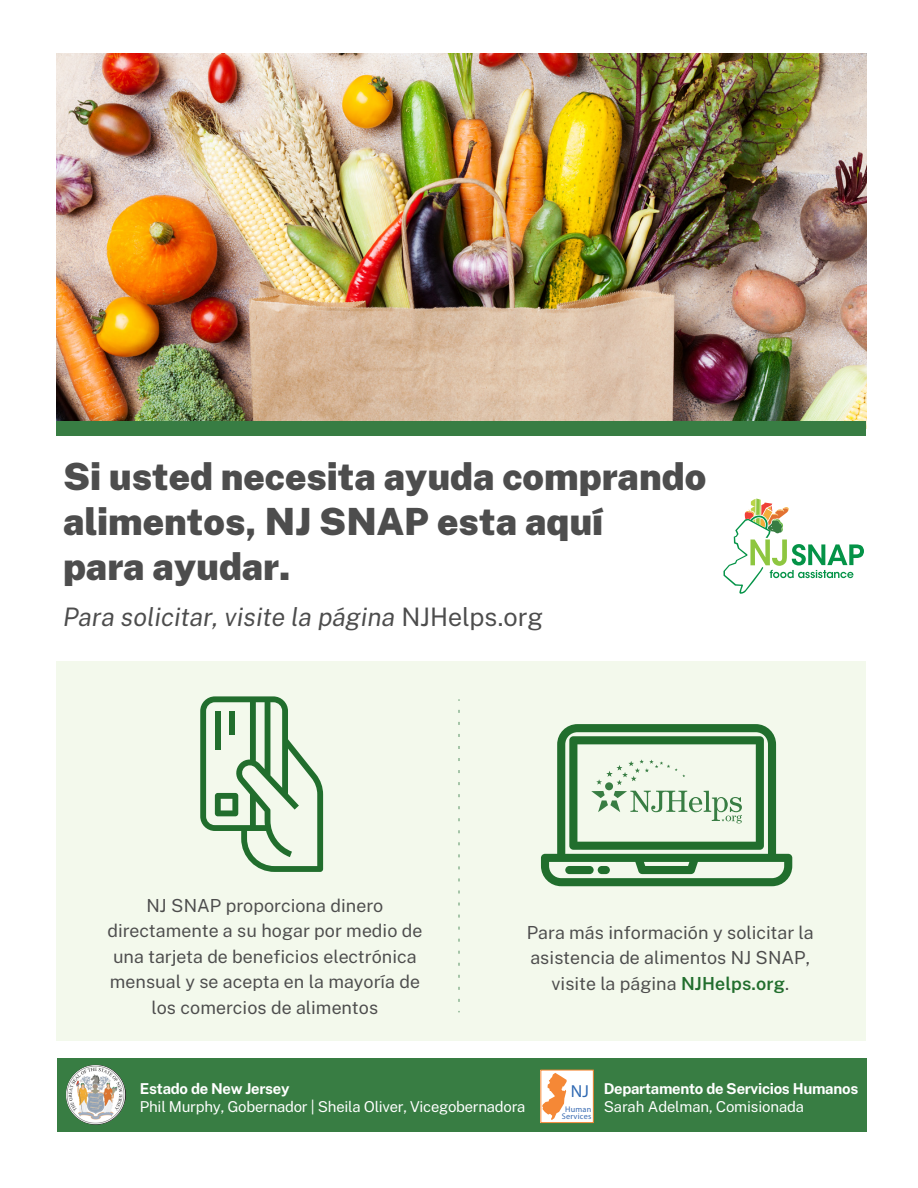
<style>
.page{position:relative;width:918px;height:1188px;background:#fff}
.page>*{position:absolute;margin:0;border:0;box-sizing:border-box;transform-origin:0 0}
.t1{font:900 37.5px/45px "Public Sans";color:#4d4d4d}
.t2{font:italic 25.5px "Public Sans";color:#4d4d4d}
.t3{font:18px/25.5px "Public Sans";color:#4d4d4d;text-align:center}
.t4{font:17.4px "Myriad Pro";color:#306ab3}
.t5{font:700 15px/18px "Public Sans";letter-spacing:-.02em;color:#fff}
.t6{font:15px "Public Sans";letter-spacing:-.015em;color:#fff}
.t7{font:8.25px "Myriad Pro";letter-spacing:.025em;color:#376ab2}
.s1{font-style:normal}
.s2{font-weight:600;color:#216e2d}
.s3{font-family:"Myriad Pro";font-weight:400;font-size:8.25px;color:#376ab2}
.s4{font-weight:400}
</style>
<div class="page">
<img style="left:56px;top:53px;width:810px;height:368px">
<div style="left:56px;top:661px;width:810px;height:380px;background:#f3f9ec"></div>
<div style="left:57px;top:1059px;width:810px;height:73px;background:#387d43"></div>
<img style="left:66px;top:1065px;width:60px;height:60px">
<div style="left:540px;top:1070px;width:53px;height:53px;background:#fff"></div>
<div style="left:540px;top:1070px;width:54px;height:53px;border:1px solid #f58836"></div>
<svg style="left:542px;top:1073px;width:25px;height:47px"></svg>
<div style="left:56px;top:421px;width:810px;height:15px;background:#387d43"></div>
<svg style="left:200px;top:696px;width:123px;height:176px"></svg>
<svg style="left:723px;top:499px;width:141px;height:95px"></svg>
<svg style="left:541px;top:724px;width:251px;height:162px"></svg>
<svg style="left:458px;top:710px;width:2px;height:302px"></svg>
<h1 class="t1" style="left:63px;top:452px;width:645px">Si usted necesita ayuda comprando alimentos, NJ SNAP esta aquí<br>para ayudar.</h1>
<h2 class="t2" style="left:63px;top:597px;width:482px">Para solicitar, visite la página <span class="s1">NJHelps.org</span></h2>
<p class="t3" style="left:107px;top:891px;width:316px">NJ SNAP proporciona dinero directamente a su hogar por medio de una tarjeta de beneficios electrónica mensual y se acepta en la mayoría de los comercios de alimentos</p>
<p class="t3" style="left:527px;top:918px;width:289px">Para más información y solicitar la asistencia de alimentos NJ SNAP, visite la página <span class="s2">NJHelps.org</span>.</p>
<p class="t5" style="left:140px;top:1079px;width:151px">Estado de New Jersey</p>
<p class="t6" style="left:140px;top:1095px;width:387px">Phil Murphy, Gobernador | Sheila Oliver, Vicegobernadora</p>
<p class="t5" style="left:565px;top:1079px;width:295px;text-indent:38px">Departamento de Servicios Humanos<br><span class="s3">Human</span> <span class="s4">Sarah Adelman, Comisionada</span></p>
<p class="t7" style="left:562px;top:1111px;width:31px">Services</p>
<p class="t4" style="left:571px;top:1081px;width:20px">NJ</p>
</div>
